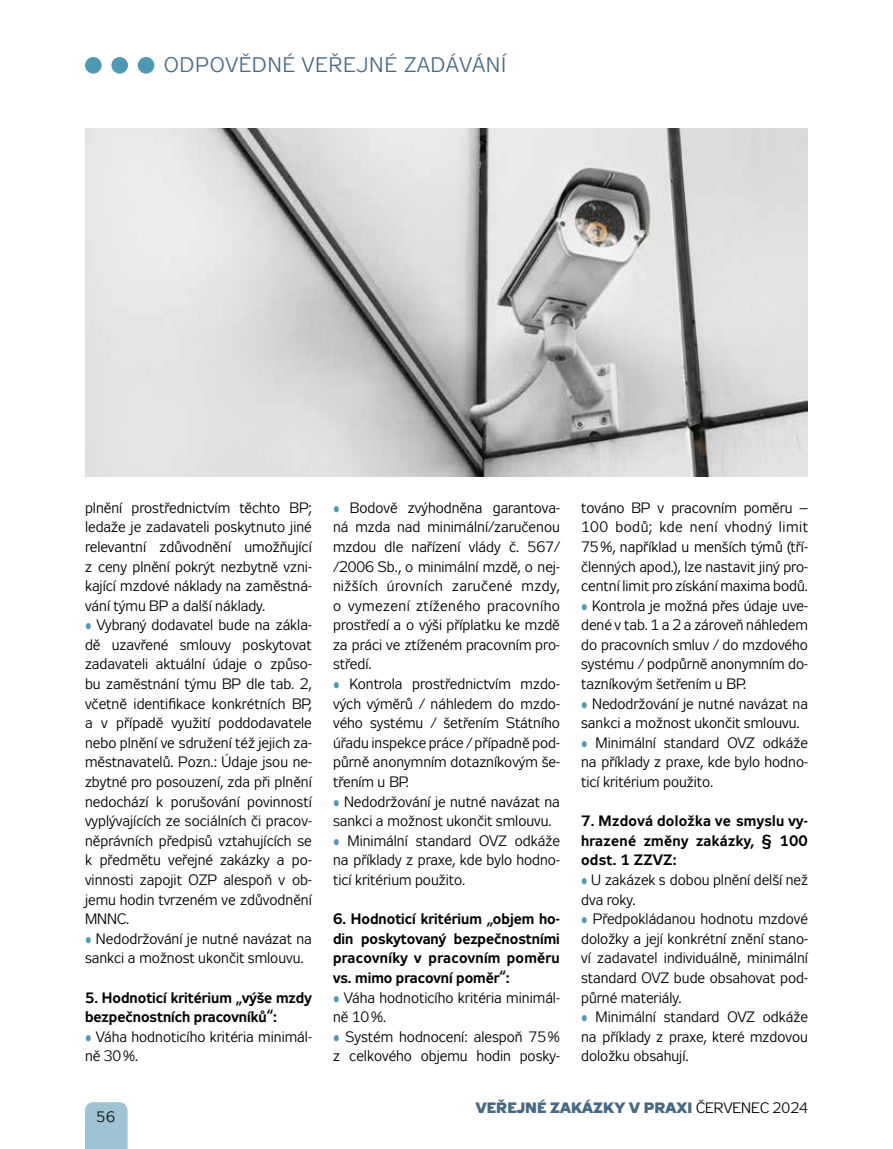
<style>
.page{position:relative;width:893px;height:1149px;background:#fff}
.page>*{position:absolute;margin:0;border:0;box-sizing:border-box;transform-origin:0 0}
.t1{font:21px "Zeppelin 31";letter-spacing:.06em;color:#466884}
.t2{font:15px/19.5px "Zeppelin 31";color:#000;text-align:justify}
.t3{font:700 15px/19.6px "Zeppelin 31";color:#000;text-align:justify}
.t4{font:700 15px "Zeppelin 33";letter-spacing:.01em;color:#466884}
.s1{color:#4c99b3}
.s2{font-family:"Zeppelin 31";font-weight:400;color:#000}
</style>
<div class="page">
<div style="left:85px;top:1102px;width:43px;height:46px;background:#9fc3d3"></div>
<div style="left:138px;top:57px;width:16px;height:17px;background:#4c99b3;border-radius:50%"></div>
<div style="left:111px;top:57px;width:17px;height:17px;background:#4c99b3;border-radius:50%"></div>
<div style="left:85px;top:57px;width:17px;height:17px;background:#4c99b3;border-radius:50%"></div>
<img style="left:85px;top:128px;width:723px;height:348px">
<h1 class="t1" style="left:164px;top:54px;width:16px">odpov</h1>
<h1 class="t1" style="left:239px;top:54px;width:180px">ědn é veřejn é zad</h1>
<h1 class="t1" style="left:446px;top:54px;width:61px">ávání</h1>
<p class="t2" style="left:85px;top:498px;width:228px">plnění prostřednictvím těchto BP; ledaže je zadavateli poskytnuto jiné relevantní zdůvodnění umožňující z ceny plnění pokrýt nezbytně vzni&shy;kající mzdové náklady na zaměstná&shy;vání týmu BP a další náklady.</p>
<p class="t2" style="left:85px;top:615px;width:228px"><span class="s1">•</span> Vybraný dodavatel bude na zákla&shy;dě uzavřené smlouvy poskytovat zadavateli aktuální údaje o způso&shy;bu zaměstnání týmu BP dle tab. 2, včetně identifikace konkrétních BP, a v případě využití poddodavatele nebo plnění ve sdružení též jejich za&shy;městnavatelů. Pozn.: Údaje jsou ne&shy;zbytné pro posouzení, zda při plnění nedochází k porušování povinností vyplývajících ze sociálních či pracov&shy;něprávních předpisů vztahujících se k předmětu veřejné zakázky a po&shy;vinnosti zapojit OZP alespoň v ob&shy;jemu hodin tvrzeném ve zdůvodnění MNNC.</p>
<p class="t2" style="left:85px;top:928px;width:228px"><span class="s1">•</span> Nedodržování je nutné navázat na sankci a možnost ukončit smlouvu.</p>
<p class="t3" style="left:85px;top:988px;width:228px">5. Hodnoticí kritérium „výše mzdy bezpečnostních pracovníků“:</p>
<p class="t2" style="left:85px;top:1026px;width:228px"><span class="s1">•</span> Váha hodnoticího kritéria minimál&shy;ně 30%.</p>
<p class="t2" style="left:333px;top:498px;width:228px"><span class="s1">•</span> Bodově zvýhodněna garantova&shy;ná mzda nad minimální/zaručenou mzdou dle nařízení vlády č. 567/ /2006 Sb., o minimální mzdě, o nej&shy;nižších úrovních zaručené mzdy, o vymezení ztíženého pracovního prostředí a o výši příplatku ke mzdě za práci ve ztíženém pracovním pro&shy;středí.</p>
<p class="t2" style="left:333px;top:674px;width:228px"><span class="s1">•</span> Kontrola prostřednictvím mzdo&shy;vých výměrů / náhledem do mzdo&shy;vého systému / šetřením Státního úřadu inspekce práce / případně pod&shy;půrně anonymním dotazníkovým še&shy;třením u BP.</p>
<p class="t2" style="left:333px;top:791px;width:228px"><span class="s1">•</span> Nedodržování je nutné navázat na sankci a možnost ukončit smlouvu.</p>
<p class="t2" style="left:333px;top:830px;width:228px"><span class="s1">•</span> Minimální standard OVZ odkáže na příklady z praxe, kde bylo hodno&shy;ticí kritérium použito.</p>
<p class="t3" style="left:333px;top:910px;width:228px">6. Hodnoticí kritérium „objem ho&shy;din poskytovaný bezpečnostními pracovníky v pracovním poměru vs. mimo pracovní poměr“:</p>
<p class="t2" style="left:333px;top:987px;width:228px"><span class="s1">•</span> Váha hodnoticího kritéria minimál&shy;ně 10%.</p>
<p class="t2" style="left:333px;top:1026px;width:228px"><span class="s1">•</span> Systém hodnocení: alespoň 75% z celkového objemu hodin posky-</p>
<p class="t2" style="left:581px;top:498px;width:228px">továno BP v pracovním poměru – 100 bodů; kde není vhodný limit 75%, například u menších týmů (tří&shy;členných apod.), lze nastavit jiný pro&shy;centní limit pro získání maxima bodů.</p>
<p class="t2" style="left:581px;top:596px;width:228px"><span class="s1">•</span> Kontrola je možná přes údaje uve&shy;dené v tab. 1 a 2 a zároveň náhledem do pracovních smluv / do mzdového systému / podpůrně anonymním do&shy;tazníkovým šetřením u BP.</p>
<p class="t2" style="left:581px;top:693px;width:228px"><span class="s1">•</span> Nedodržování je nutné navázat na sankci a možnost ukončit smlouvu.</p>
<p class="t2" style="left:581px;top:733px;width:228px"><span class="s1">•</span> Minimální standard OVZ odkáže na příklady z praxe, kde bylo hodno&shy;ticí kritérium použito.</p>
<p class="t3" style="left:581px;top:812px;width:228px">7. Mzdová doložka ve smyslu vy&shy;hrazené změny zakázky, § 100 odst. 1 ZZVZ:</p>
<p class="t2" style="left:581px;top:870px;width:228px"><span class="s1">•</span> U zakázek s dobou plnění delší než dva roky.</p>
<p class="t2" style="left:581px;top:909px;width:228px"><span class="s1">•</span> Předpokládanou hodnotu mzdové doložky a její konkrétní znění stano&shy;ví zadavatel individuálně, minimální standard OVZ bude obsahovat pod&shy;půrné materiály.</p>
<p class="t2" style="left:581px;top:1007px;width:228px"><span class="s1">•</span> Minimální standard OVZ odkáže na příklady z praxe, které mzdovou doložku obsahují.</p>
<p class="t2" style="left:96px;top:1106px;width:20px">56</p>
<p class="t4" style="left:476px;top:1098px;width:334px">VEŘEJNÉ ZAKÁZKY V PRAXI <span class="s2">červenec 2024</span></p>
</div>
